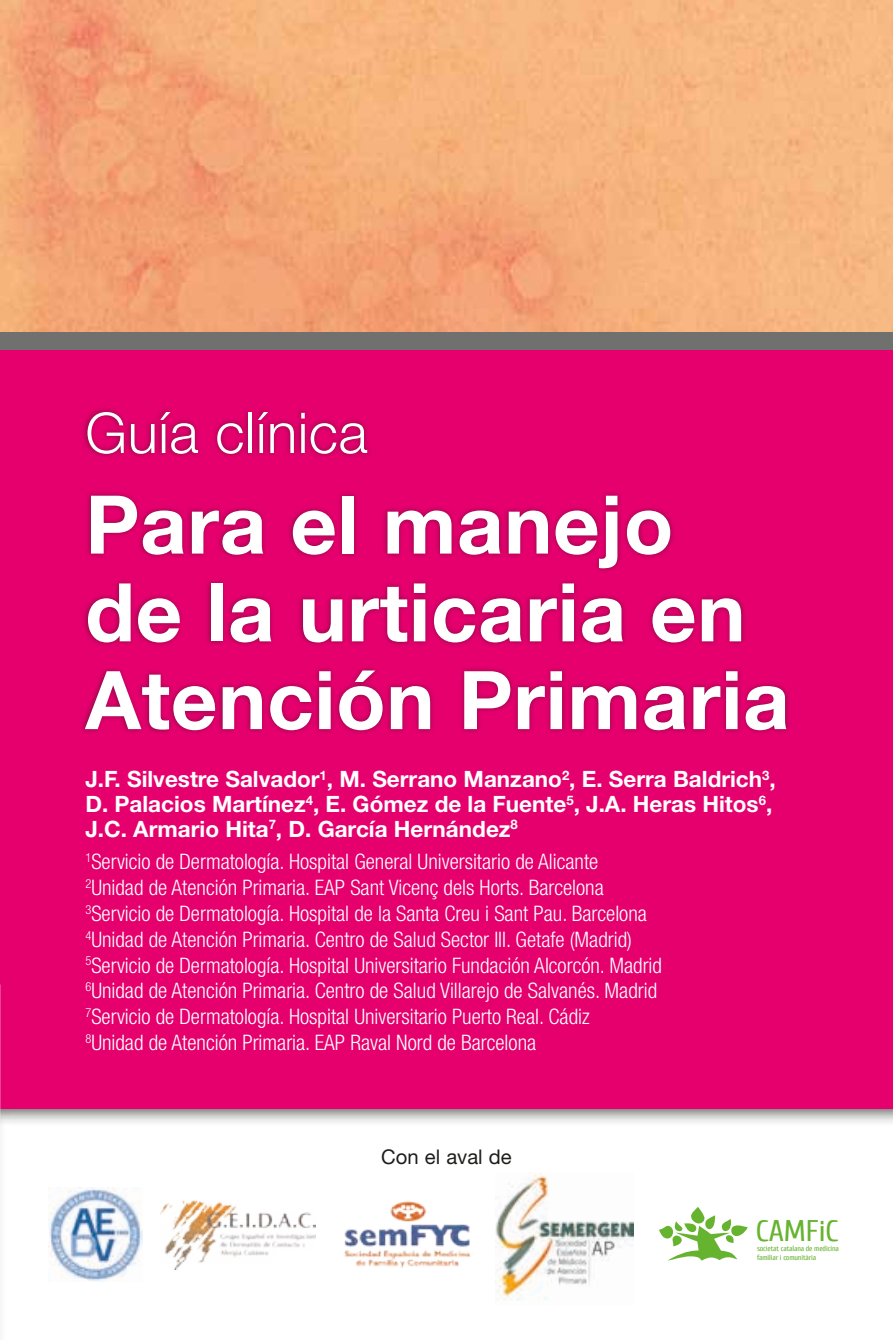
<style>
.page{position:relative;width:893px;height:1340px;background:#fff}
.page>*{position:absolute;margin:0;border:0;box-sizing:border-box;transform-origin:0 0}
.t1{font:700 81px/87.8px "Helvetica Neue LT Std";letter-spacing:.01em;color:#fff}
.t2{font:300 56.25px "Helvetica Neue LT Std";letter-spacing:.01em;color:#fff}
.t3{font:29.7px "Cuprum";color:#65b32f}
.t4{font:700 22.5px/24.8px "Helvetica Neue LT Std";color:#fff}
.t5{font:300 condensed 21.38px/25.9px "Helvetica Neue LT Std";color:#fff}
.t6{font:20.25px "Helvetica Neue LT Std";color:#1d1d1b}
.t7{font:7.65px/8.8px "Cuprum";letter-spacing:-.02em;color:#65b32f}
</style>
<div class="page">
<img style="left:0;top:0;width:502px;height:332px">
<img style="left:502px;top:0;width:391px;height:332px">
<div style="left:0;top:341px;width:893px;height:814px;background:#e5006d"></div>
<div style="left:0;top:332px;width:893px;height:18px;background:#70706f"></div>
<div style="left:80px;top:407px;width:712px;height:327px;background:#1d1d1b;opacity:.5"></div>
<div style="left:0;top:1097px;width:893px;height:242px;background:#1d1d1b;opacity:.75"></div>
<svg style="left:659px;top:1206px;width:89px;height:54px"></svg>
<img style="left:161px;top:1199px;width:155px;height:70px">
<img style="left:49px;top:1187px;width:93px;height:94px">
<img style="left:340px;top:1199px;width:132px;height:71px">
<div style="left:64px;top:1149px;width:765px;height:26px;background:#fff"></div>
<img style="left:496px;top:1174px;width:137px;height:130px">
<h2 class="t2" style="left:85px;top:398px;width:284px">Guía clínica</h2>
<h1 class="t1" style="left:85px;top:479px;width:706px">Para el manejo de la urticaria en<br>Atención Primaria</h1>
<p class="t4" style="left:85px;top:766px;width:692px">J.F. Silvestre Salvador<sup>1</sup>, M. Serrano Manzano<sup>2</sup>, E. Serra Baldrich<sup>3</sup>,<br>D. Palacios Martínez<sup>4</sup>, E. Gómez de la Fuente<sup>5</sup>, J.A. Heras Hitos<sup>6</sup>,<br>J.C. Armario Hita<sup>7</sup>, D. García Hernández<sup>8</sup></p>
<p class="t5" style="left:85px;top:848px;width:578px"><sup>1</sup>Servicio de Dermatología. Hospital General Universitario de Alicante<br><sup>2</sup>Unidad de Atención Primaria. EAP Sant Vicenç dels Horts. Barcelona <sup>3</sup>Servicio de Dermatología. Hospital de la Santa Creu i Sant Pau. Barcelona <sup>4</sup>Unidad de Atención Primaria. Centro de Salud Sector III. Getafe (Madrid)<br><sup>5</sup>Servicio de Dermatología. Hospital Universitario Fundación Alcorcón. Madrid <sup>6</sup>Unidad de Atención Primaria. Centro de Salud Villarejo de Salvanés. Madrid <sup>7</sup>Servicio de Dermatología. Hospital Universitario Puerto Real. Cádiz<br><sup>8</sup>Unidad de Atención Primaria. EAP Raval Nord de Barcelona</p>
<p class="t6" style="left:381px;top:1144px;width:132px">Con el aval de</p>
<h3 class="t3" style="left:756px;top:1214px;width:84px">CAMFiC</h3>
<p class="t7" style="left:757px;top:1244px;width:83px">societat catalana de medicina familiar i comunitària</p>
</div>
